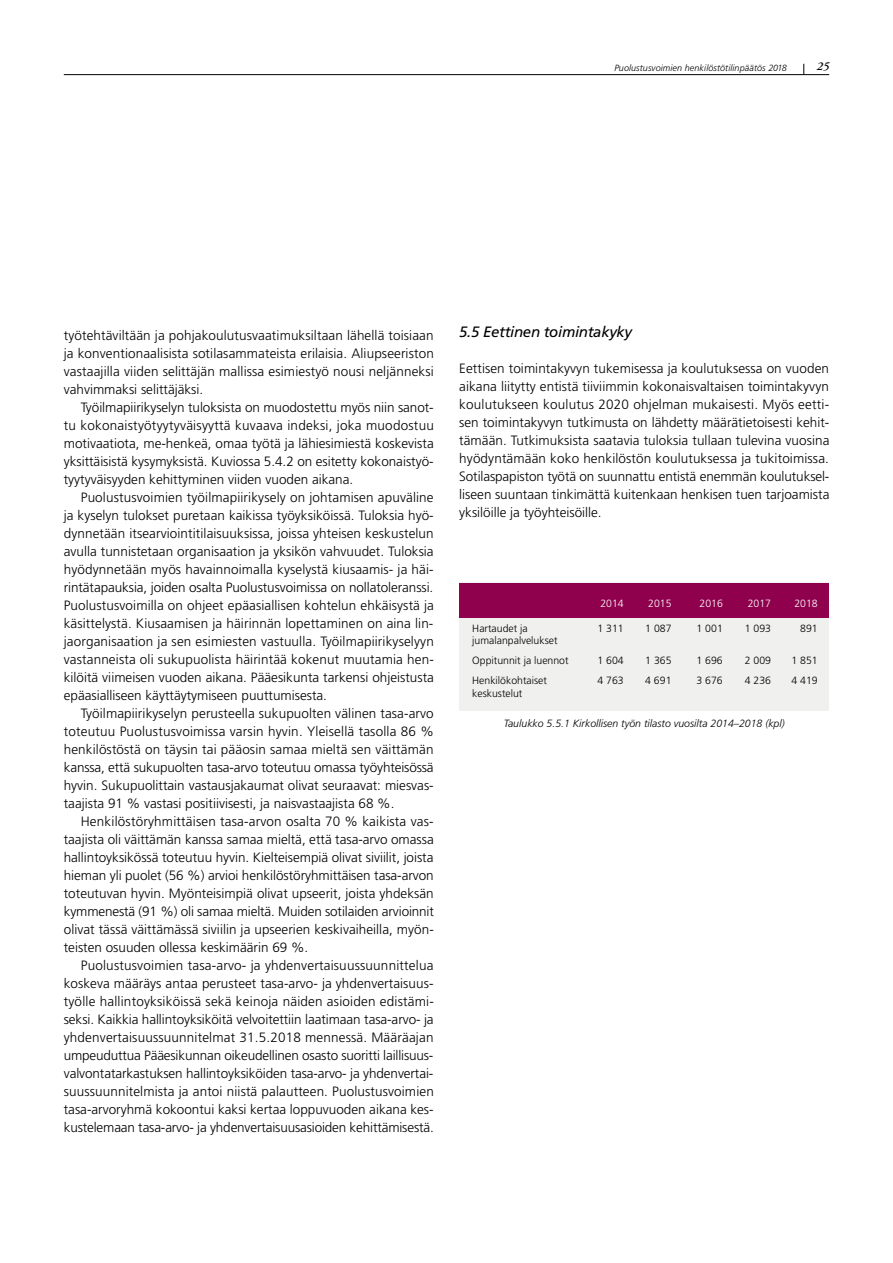
<style>
.page{position:relative;width:893px;height:1263px;background:#fff}
.page>*{position:absolute;margin:0;border:0;box-sizing:border-box;transform-origin:0 0}
.t1{font:italic 15px "Frutiger LT Pro";letter-spacing:-.02em;color:#000}
.t2{font:300 13.5px/18px "Frutiger LT Pro";color:#000;text-align:justify}
.t3{font:italic 600 12px "Adobe Garamond Pro";color:#000}
.t4{font:300 10.5px/12.6px "Frutiger LT Pro";color:#000}
.t5{font:italic 300 10.5px "Frutiger LT Pro";color:#000}
.t6{font:300 10.5px "Frutiger LT Pro";color:#fff}
.t7{font:italic 300 9px "Frutiger LT Pro";letter-spacing:.01em;color:#000}
</style>
<div class="page">
<hr style="left:64px;top:74px;width:765px;height:1px;background:#000">
<div style="left:459px;top:582px;width:370px;height:129px;background:#f0f0ef"></div>
<div style="left:459px;top:583px;width:370px;height:35px;background:#8f004d"></div>
<p class="t7" style="left:614px;top:62px;width:174px">Puolustusvoimien henkilöstötilinpäätös 2018</p>
<p class="t3" style="left:817px;top:60px;width:14px">25</p>
<p class="t2" style="left:64px;top:326px;width:372px">työtehtäviltään ja pohjakoulutusvaatimuksiltaan lähellä toisiaan ja konventionaalisista sotilasammateista erilaisia. Aliupseeriston vastaajilla viiden selittäjän mallissa esimiestyö nousi neljänneksi vahvimmaksi selittäjäksi.</p>
<p class="t2" style="left:64px;top:398px;width:372px;text-indent:17px">Työilmapiirikyselyn tuloksista on muodostettu myös niin sanot&shy;tu kokonaistyötyytyväisyyttä kuvaava indeksi, joka muodostuu motivaatiota, me-henkeä, omaa työtä ja lähiesimiestä koskevista yksittäisistä kysymyksistä. Kuviossa 5.4.2 on esitetty kokonaistyö&shy;tyytyväisyyden kehittyminen viiden vuoden aikana.</p>
<p class="t2" style="left:64px;top:488px;width:372px;text-indent:17px">Puolustusvoimien työilmapiirikysely on johtamisen apuväline ja kyselyn tulokset puretaan kaikissa työyksiköissä. Tuloksia hyö&shy;dynnetään itsearviointitilaisuuksissa, joissa yhteisen keskustelun avulla tunnistetaan organisaation ja yksikön vahvuudet. Tuloksia hyödynnetään myös havainnoimalla kyselystä kiusaamis- ja häi&shy;rintätapauksia, joiden osalta Puolustusvoimissa on nollatoleranssi.<br>Puolustusvoimilla on ohjeet epäasiallisen kohtelun ehkäisystä ja käsittelystä. Kiusaamisen ja häirinnän lopettaminen on aina lin&shy;jaorganisaation ja sen esimiesten vastuulla. Työilmapiirikyselyyn vastanneista oli sukupuolista häirintää kokenut muutamia hen&shy;kilöitä viimeisen vuoden aikana. Pääesikunta tarkensi ohjeistusta epäasialliseen käyttäytymiseen puuttumisesta.</p>
<p class="t2" style="left:64px;top:704px;width:372px;text-indent:17px">Työilmapiirikyselyn perusteella sukupuolten välinen tasa-arvo toteutuu Puolustusvoimissa varsin hyvin. Yleisellä tasolla 86 % henkilöstöstä on täysin tai pääosin samaa mieltä sen väittämän kanssa, että sukupuolten tasa-arvo toteutuu omassa työyhteisössä hyvin. Sukupuolittain vastausjakaumat olivat seuraavat: miesvas&shy;taajista 91 % vastasi positiivisesti, ja naisvastaajista 68 %.</p>
<p class="t2" style="left:64px;top:812px;width:372px;text-indent:17px">Henkilöstöryhmittäisen tasa-arvon osalta 70 % kaikista vas&shy;taajista oli väittämän kanssa samaa mieltä, että tasa-arvo omassa hallintoyksikössä toteutuu hyvin. Kielteisempiä olivat siviilit, joista hieman yli puolet (56 %) arvioi henkilöstöryhmittäisen tasa-arvon toteutuvan hyvin. Myönteisimpiä olivat upseerit, joista yhdeksän kymmenestä (91 %) oli samaa mieltä. Muiden sotilaiden arvioinnit olivat tässä väittämässä siviilin ja upseerien keskivaiheilla, myön&shy;teisten osuuden ollessa keskimäärin 69 %.</p>
<p class="t2" style="left:64px;top:956px;width:372px;text-indent:17px">Puolustusvoimien tasa-arvo- ja yhdenvertaisuussuunnittelua koskeva määräys antaa perusteet tasa-arvo- ja yhdenvertaisuus&shy;työlle hallintoyksiköissä sekä keinoja näiden asioiden edistämi&shy;seksi. Kaikkia hallintoyksiköitä velvoitettiin laatimaan tasa-arvo- ja yhdenvertaisuussuunnitelmat 31.5.2018 mennessä. Määräajan umpeuduttua Pääesikunnan oikeudellinen osasto suoritti laillisuus&shy;valvontatarkastuksen hallintoyksiköiden tasa-arvo- ja yhdenvertai&shy;suussuunnitelmista ja antoi niistä palautteen. Puolustusvoimien tasa-arvoryhmä kokoontui kaksi kertaa loppuvuoden aikana kes&shy;kustelemaan tasa-arvo- ja yhdenvertaisuusasioiden kehittämisestä.</p>
<p class="t1" style="left:459px;top:323px;width:174px">5.5 Eettinen toimintakyky</p>
<p class="t2" style="left:459px;top:359px;width:372px">Eettisen toimintakyvyn tukemisessa ja koulutuksessa on vuoden aikana liitytty entistä tiiviimmin kokonaisvaltaisen toimintakyvyn koulutukseen koulutus 2020 ohjelman mukaisesti. Myös eetti&shy;sen toimintakyvyn tutkimusta on lähdetty määrätietoisesti kehit&shy;tämään. Tutkimuksista saatavia tuloksia tullaan tulevina vuosina hyödyntämään koko henkilöstön koulutuksessa ja tukitoimissa.<br>Sotilaspapiston työtä on suunnattu entistä enemmän koulutuksel&shy;liseen suuntaan tinkimättä kuitenkaan henkisen tuen tarjoamista yksilöille ja työyhteisöille.</p>
<p class="t6" style="left:600px;top:598px;width:25px">2014</p>
<p class="t6" style="left:648px;top:598px;width:25px">2015</p>
<p class="t6" style="left:699px;top:598px;width:25px">2016</p>
<p class="t6" style="left:748px;top:598px;width:25px">2017</p>
<p class="t6" style="left:794px;top:598px;width:25px">2018</p>
<p class="t4" style="left:472px;top:622px;width:87px">Hartaudet ja jumalanpalvelukset</p>
<p class="t4" style="left:597px;top:622px;width:28px">1 311</p>
<p class="t4" style="left:645px;top:622px;width:28px">1 087</p>
<p class="t4" style="left:697px;top:622px;width:28px">1 001</p>
<p class="t4" style="left:745px;top:622px;width:28px">1 093</p>
<p class="t4" style="left:800px;top:622px;width:19px">891</p>
<p class="t4" style="left:472px;top:654px;width:98px">Oppitunnit ja luennot</p>
<p class="t4" style="left:597px;top:654px;width:28px">1 604</p>
<p class="t4" style="left:645px;top:654px;width:28px">1 365</p>
<p class="t4" style="left:696px;top:654px;width:28px">1 696</p>
<p class="t4" style="left:745px;top:654px;width:28px">2 009</p>
<p class="t4" style="left:791px;top:654px;width:28px">1 851</p>
<p class="t4" style="left:472px;top:674px;width:76px">Henkilökohtaiset keskustelut</p>
<p class="t4" style="left:597px;top:674px;width:28px">4 763</p>
<p class="t4" style="left:645px;top:674px;width:28px">4 691</p>
<p class="t4" style="left:696px;top:674px;width:28px">3 676</p>
<p class="t4" style="left:745px;top:674px;width:28px">4 236</p>
<p class="t4" style="left:791px;top:674px;width:28px">4 419</p>
<p class="t5" style="left:504px;top:717px;width:282px">Taulukko 5.5.1 Kirkollisen työn tilasto vuosilta 2014–2018 (kpl)</p>
</div>
